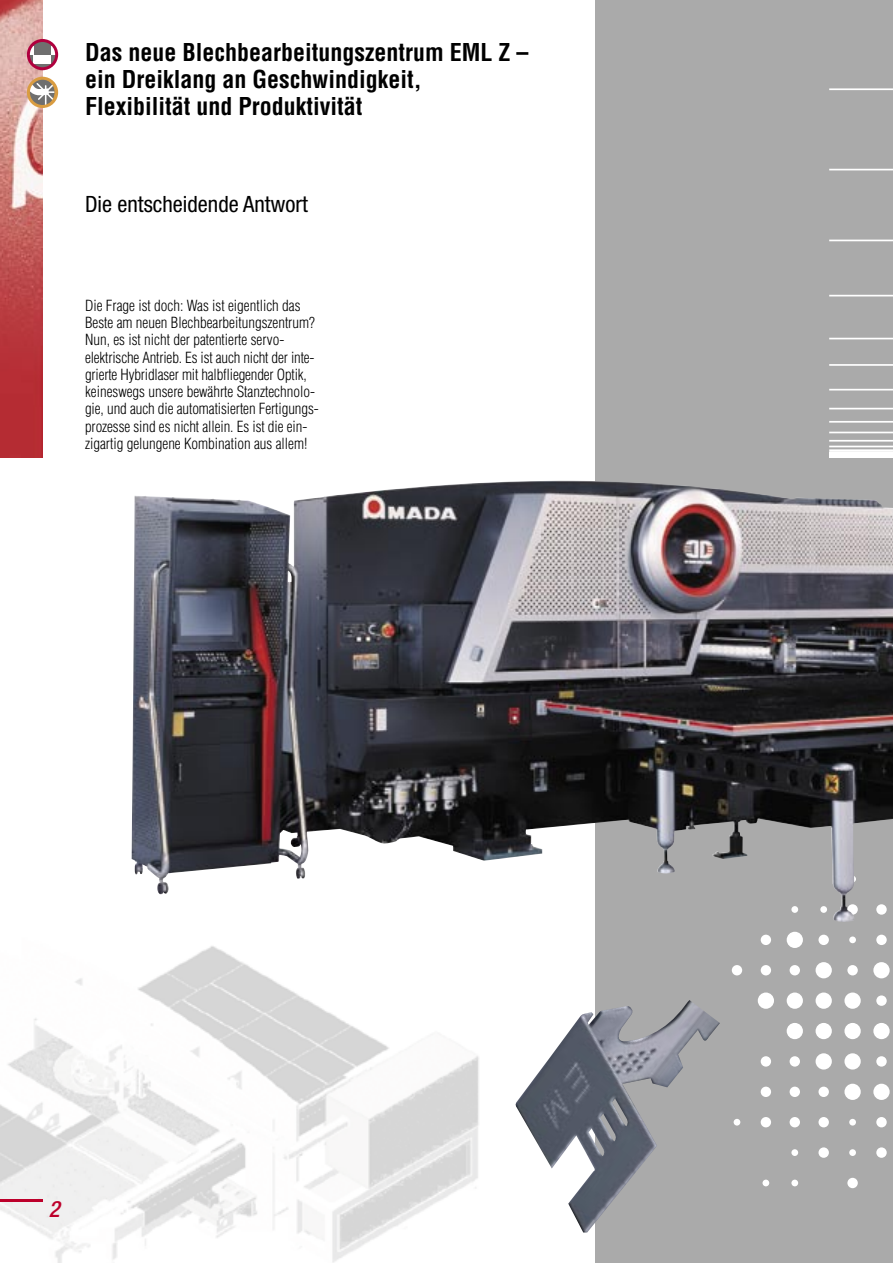
<style>
.page{position:relative;width:893px;height:1263px;background:#fff}
.page>*{position:absolute;margin:0;border:0;box-sizing:border-box;transform-origin:0 0}
.t1{font:700 condensed 24px/27px "Helvetica";color:#000}
.t2{font:condensed 22.5px "Helvetica Neue";color:#000}
.t3{font:italic 500 condensed 22.5px "Helvetica Neue";color:#bd002b}
.t4{font:300 condensed 15px/17.2px "Helvetica";color:#000}
</style>
<div class="page">
<img style="left:0;top:0;width:43px;height:458px">
<div style="left:595px;top:0;width:298px;height:1263px;background:#aaa"></div>
<img style="left:0;top:946px;width:479px;height:317px">
<hr style="left:829px;top:446px;width:64px;height:1px;background:#fff">
<hr style="left:829px;top:450px;width:64px;height:1px;background:#fff">
<hr style="left:829px;top:440px;width:64px;height:1px;background:#fff">
<hr style="left:829px;top:432px;width:64px;height:1px;background:#fff">
<hr style="left:829px;top:421px;width:64px;height:1px;background:#fff">
<hr style="left:829px;top:408px;width:64px;height:1px;background:#fff">
<hr style="left:829px;top:389px;width:64px;height:1px;background:#fff">
<hr style="left:829px;top:365px;width:64px;height:1px;background:#fff">
<hr style="left:829px;top:338px;width:64px;height:1px;background:#fff">
<hr style="left:829px;top:295px;width:64px;height:1px;background:#fff">
<hr style="left:829px;top:240px;width:64px;height:1px;background:#fff">
<hr style="left:829px;top:169px;width:64px;height:1px;background:#fff">
<hr style="left:829px;top:89px;width:64px;height:1px;background:#fff">
<div style="left:829px;top:453px;width:64px;height:5px;background:#fff"></div>
<img style="left:515px;top:1000px;width:205px;height:232px">
<div style="left:790px;top:1056px;width:10px;height:10px;background:#fff;border-radius:50%"></div>
<div style="left:787px;top:1023px;width:16px;height:16px;background:#fff;border-radius:50%"></div>
<div style="left:790px;top:1086px;width:10px;height:11px;background:#fff;border-radius:50%"></div>
<div style="left:790px;top:1117px;width:10px;height:10px;background:#fff;border-radius:50%"></div>
<div style="left:787px;top:992px;width:16px;height:17px;background:#fff;border-radius:50%"></div>
<div style="left:791px;top:1149px;width:7px;height:7px;background:#fff;border-radius:50%"></div>
<div style="left:818px;top:1086px;width:11px;height:11px;background:#fff;border-radius:50%"></div>
<div style="left:790px;top:965px;width:10px;height:10px;background:#fff;border-radius:50%"></div>
<div style="left:818px;top:1117px;width:11px;height:10px;background:#fff;border-radius:50%"></div>
<div style="left:787px;top:932px;width:16px;height:16px;background:#fff;border-radius:50%"></div>
<div style="left:818px;top:1147px;width:11px;height:11px;background:#fff;border-radius:50%"></div>
<div style="left:816px;top:1053px;width:16px;height:16px;background:#fff;border-radius:50%"></div>
<div style="left:732px;top:965px;width:10px;height:10px;background:#fff;border-radius:50%"></div>
<div style="left:761px;top:1117px;width:10px;height:10px;background:#fff;border-radius:50%"></div>
<div style="left:761px;top:1056px;width:10px;height:10px;background:#fff;border-radius:50%"></div>
<div style="left:791px;top:1179px;width:7px;height:7px;background:#fff;border-radius:50%"></div>
<div style="left:761px;top:1086px;width:10px;height:11px;background:#fff;border-radius:50%"></div>
<div style="left:762px;top:1179px;width:7px;height:7px;background:#fff;border-radius:50%"></div>
<div style="left:876px;top:995px;width:11px;height:11px;background:#fff;border-radius:50%"></div>
<div style="left:873px;top:962px;width:17px;height:16px;background:#fff;border-radius:50%"></div>
<div style="left:873px;top:1023px;width:17px;height:16px;background:#fff;border-radius:50%"></div>
<div style="left:876px;top:1056px;width:11px;height:10px;background:#fff;border-radius:50%"></div>
<div style="left:876px;top:1117px;width:11px;height:10px;background:#fff;border-radius:50%"></div>
<div style="left:816px;top:962px;width:16px;height:16px;background:#fff;border-radius:50%"></div>
<div style="left:849px;top:1149px;width:7px;height:7px;background:#fff;border-radius:50%"></div>
<div style="left:876px;top:1147px;width:11px;height:11px;background:#fff;border-radius:50%"></div>
<div style="left:816px;top:992px;width:16px;height:17px;background:#fff;border-radius:50%"></div>
<div style="left:849px;top:1119px;width:7px;height:6px;background:#fff;border-radius:50%"></div>
<div style="left:816px;top:1023px;width:16px;height:16px;background:#fff;border-radius:50%"></div>
<div style="left:847px;top:1178px;width:11px;height:10px;background:#fff;border-radius:50%"></div>
<div style="left:844px;top:992px;width:17px;height:17px;background:#fff;border-radius:50%"></div>
<div style="left:844px;top:1023px;width:17px;height:16px;background:#fff;border-radius:50%"></div>
<div style="left:844px;top:1053px;width:17px;height:16px;background:#fff;border-radius:50%"></div>
<div style="left:844px;top:1084px;width:17px;height:16px;background:#fff;border-radius:50%"></div>
<div style="left:873px;top:1084px;width:17px;height:16px;background:#fff;border-radius:50%"></div>
<div style="left:761px;top:935px;width:10px;height:10px;background:#fff;border-radius:50%"></div>
<div style="left:791px;top:906px;width:7px;height:7px;background:#fff;border-radius:50%"></div>
<div style="left:818px;top:935px;width:11px;height:10px;background:#fff;border-radius:50%"></div>
<div style="left:820px;top:906px;width:7px;height:7px;background:#fff;border-radius:50%"></div>
<div style="left:761px;top:965px;width:10px;height:10px;background:#fff;border-radius:50%"></div>
<svg style="left:734px;top:1119px;width:6px;height:6px"></svg>
<div style="left:876px;top:904px;width:11px;height:11px;background:#fff;border-radius:50%"></div>
<div style="left:847px;top:965px;width:11px;height:10px;background:#fff;border-radius:50%"></div>
<div style="left:849px;top:936px;width:7px;height:7px;background:#fff;border-radius:50%"></div>
<svg style="left:847px;top:904px;width:11px;height:11px"></svg>
<div style="left:876px;top:935px;width:11px;height:10px;background:#fff;border-radius:50%"></div>
<div style="left:758px;top:992px;width:16px;height:17px;background:#fff;border-radius:50%"></div>
<img style="left:132px;top:481px;width:761px;height:413px">
<svg style="left:27px;top:39px;width:31px;height:31px"></svg>
<svg style="left:27px;top:77px;width:31px;height:31px"></svg>
<hr style="left:0;top:1199px;width:43px;height:2px;background:#bd002b">
<h1 class="t1" style="left:85px;top:39px;width:445px">Das neue Blechbearbeitungszentrum EML Z – ein Dreiklang an Geschwindigkeit,<br>Flexibilität und Produktivität</h1>
<h2 class="t2" style="left:85px;top:192px;width:224px">Die entscheidende Antwort</h2>
<p class="t4" style="left:85px;top:297px;width:235px">Die Frage ist doch: Was ist eigentlich das Beste am neuen Blechbearbeitungszentrum?<br>Nun, es ist nicht der patentierte servo&shy;elektrische Antrieb. Es ist auch nicht der inte&shy;grierte Hybridlaser mit halbfliegender Optik, keineswegs unsere bewährte Stanztechnolo&shy;gie, und auch die automatisierten Fertigungs&shy;prozesse sind es nicht allein. Es ist die ein&shy;zigartig gelungene Kombination aus allem!</p>
<h2 class="t3" style="left:49px;top:1195px;width:12px">2</h2>
</div>
